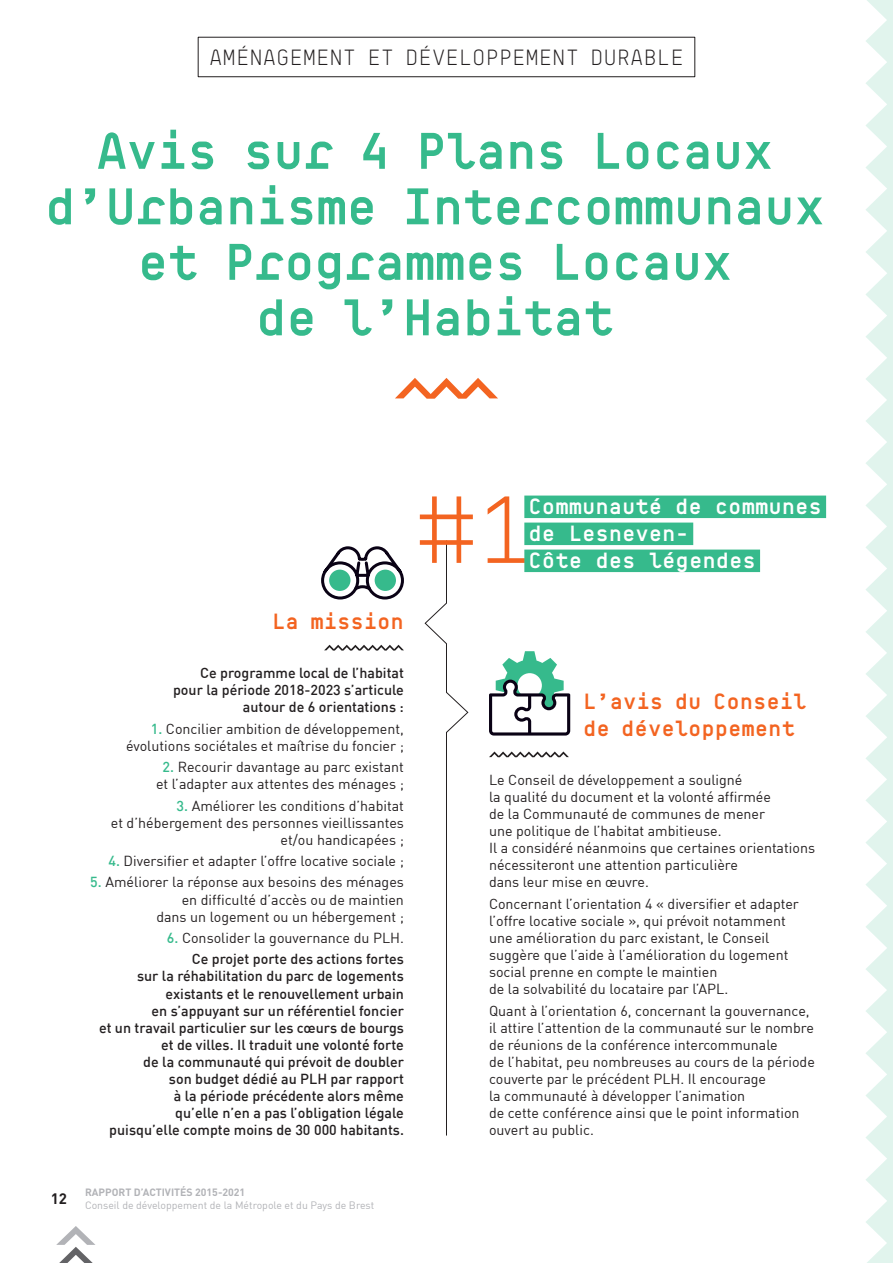
<style>
.page{position:relative;width:893px;height:1263px;background:#fff}
.page>*{position:absolute;margin:0;border:0;box-sizing:border-box;transform-origin:0 0}
.t1{font:300 97.05px "BB Manual Mono Pro TX";color:#f36421}
.t2{font:600 52.5px/55.5px "BB Manual Mono Pro TX";letter-spacing:-.02em;color:#36ba8c;text-align:center}
.t3{font:600 22.5px/27px "BB Manual Mono Pro TX";color:#fff}
.t4{font:600 22.5px/27px "BB Manual Mono Pro TX";color:#f36421}
.t5{font:300 22.5px "BB Manual Mono Pro TX";color:#231f20}
.t6{font:700 15px "DIN";color:#231f20}
.t7{font:14.25px/17.1px "DIN";color:#231f20;text-align:right}
.t8{font:500 14.25px/17.1px "DIN";color:#231f20;text-align:right}
.t9{font:10.5px "DIN";color:#b2b3b7}
.t10{font:700 10.5px "DIN";color:#b2b3b7}
.s1{font-weight:500;color:#36ba8c}
.s2{font-weight:500}
</style>
<div class="page">
<svg style="left:56px;top:1226px;width:39px;height:37px"></svg>
<div style="left:198px;top:37px;width:497px;height:40px;border:1px solid #231f20"></div>
<svg style="left:866px;top:0;width:27px;height:1263px"></svg>
<svg style="left:395px;top:378px;width:103px;height:20px"></svg>
<svg style="left:324px;top:645px;width:80px;height:5px"></svg>
<svg style="left:489px;top:751px;width:80px;height:6px"></svg>
<svg style="left:425px;top:540px;width:43px;height:596px"></svg>
<svg style="left:321px;top:546px;width:83px;height:54px"></svg>
<div style="left:524px;top:496px;width:302px;height:22px;background:#36ba8c"></div>
<div style="left:524px;top:523px;width:169px;height:22px;background:#36ba8c"></div>
<div style="left:524px;top:550px;width:236px;height:22px;background:#36ba8c"></div>
<svg style="left:489px;top:651px;width:81px;height:84px"></svg>
<h3 class="t5" style="left:209px;top:44px;width:476px">AMÉNAGEMENT ET DÉVELOPPEMENT DURABLE</h3>
<h2 class="t2" style="left:45px;top:123px;width:782px">Avis sur 4 Plans Locaux d’Urbanisme Intercommunaux et Programmes Locaux<br>de l’Habitat</h2>
<p class="t6" style="left:51px;top:1189px;width:18px">12</p>
<h1 class="t1" style="left:417px;top:473px;width:117px">#1</h1>
<h3 class="t3" style="left:529px;top:492px;width:295px">Communauté de communes de Lesneven-<br>Côte des légendes</h3>
<h3 class="t4" style="left:272px;top:608px;width:133px">La mission</h3>
<p class="t8" style="left:173px;top:664px;width:232px">Ce programme local de l’habitat pour la période 2018-2023 s’articule autour de 6 orientations :</p>
<p class="t7" style="left:126px;top:720px;width:279px"><span class="s1">1.</span> Concilier ambition de développement, évolutions sociétales et maîtrise du foncier ;</p>
<p class="t7" style="left:156px;top:758px;width:249px;text-align:center"><span class="s1">2.</span> Recourir davantage au parc existant et l’adapter aux attentes des ménages ;</p>
<p class="t7" style="left:111px;top:796px;width:295px"><span class="s1">3.</span> Améliorer les conditions d’habitat<br>et d’hébergement des personnes vieillissantes et/ou handicapées ;</p>
<p class="t7" style="left:109px;top:852px;width:297px"><span class="s1">4.</span> Diversifier et adapter l’offre locative sociale ;</p>
<p class="t7" style="left:90px;top:873px;width:315px"><span class="s1">5.</span> Améliorer la réponse aux besoins des ménages en difficulté d’accès ou de maintien<br>dans un logement ou un hébergement ;</p>
<p class="t7" style="left:167px;top:927px;width:239px;line-height:21.3px"><span class="s1">6.</span> Consolider la gouvernance du PLH.<br><span class="s2">Ce projet porte des actions fortes</span></p>
<p class="t8" style="left:99px;top:967px;width:306px">sur la réhabilitation du parc de logements existants et le renouvellement urbain<br>en s’appuyant sur un référentiel foncier<br>et un travail particulier sur les cœurs de bourgs et de villes. Il traduit une volonté forte<br>de la communauté qui prévoit de doubler<br>son budget dédié au PLH par rapport<br>à la période précédente alors même<br>qu’elle n’en a pas l’obligation légale<br>puisqu’elle compte moins de 30 000 habitants.</p>
<h3 class="t4" style="left:583px;top:687px;width:225px">L’avis du Conseil de développement</h3>
<p class="t7" style="left:489px;top:771px;width:328px;text-align:left">Le Conseil de développement a souligné<br>la qualité du document et la volonté affirmée<br>de la Communauté de communes de mener<br>une politique de l’habitat ambitieuse.<br>Il a considéré néanmoins que certaines orientations nécessiteront une attention particulière<br>dans leur mise en œuvre.</p>
<p class="t7" style="left:489px;top:895px;width:311px;text-align:left">Concernant l’orientation 4 « diversifier et adapter l’offre locative sociale », qui prévoit notamment une amélioration du parc existant, le Conseil suggère que l’aide à l’amélioration du logement social prenne en compte le maintien<br>de la solvabilité du locataire par l’APL.</p>
<p class="t7" style="left:489px;top:1002px;width:327px;text-align:left">Quant à l’orientation 6, concernant la gouvernance, il attire l’attention de la communauté sur le nombre de réunions de la conférence intercommunale<br>de l’habitat, peu nombreuses au cours de la période couverte par le précédent PLH. Il encourage<br>la communauté à développer l’animation<br>de cette conférence ainsi que le point information ouvert au public.</p>
<p class="t10" style="left:85px;top:1185px;width:162px">RAPPORT D’ACTIVITÉS 2015-2021</p>
<p class="t9" style="left:85px;top:1198px;width:291px">Conseil de développement de la Métropole et du Pays de Brest</p>
</div>
